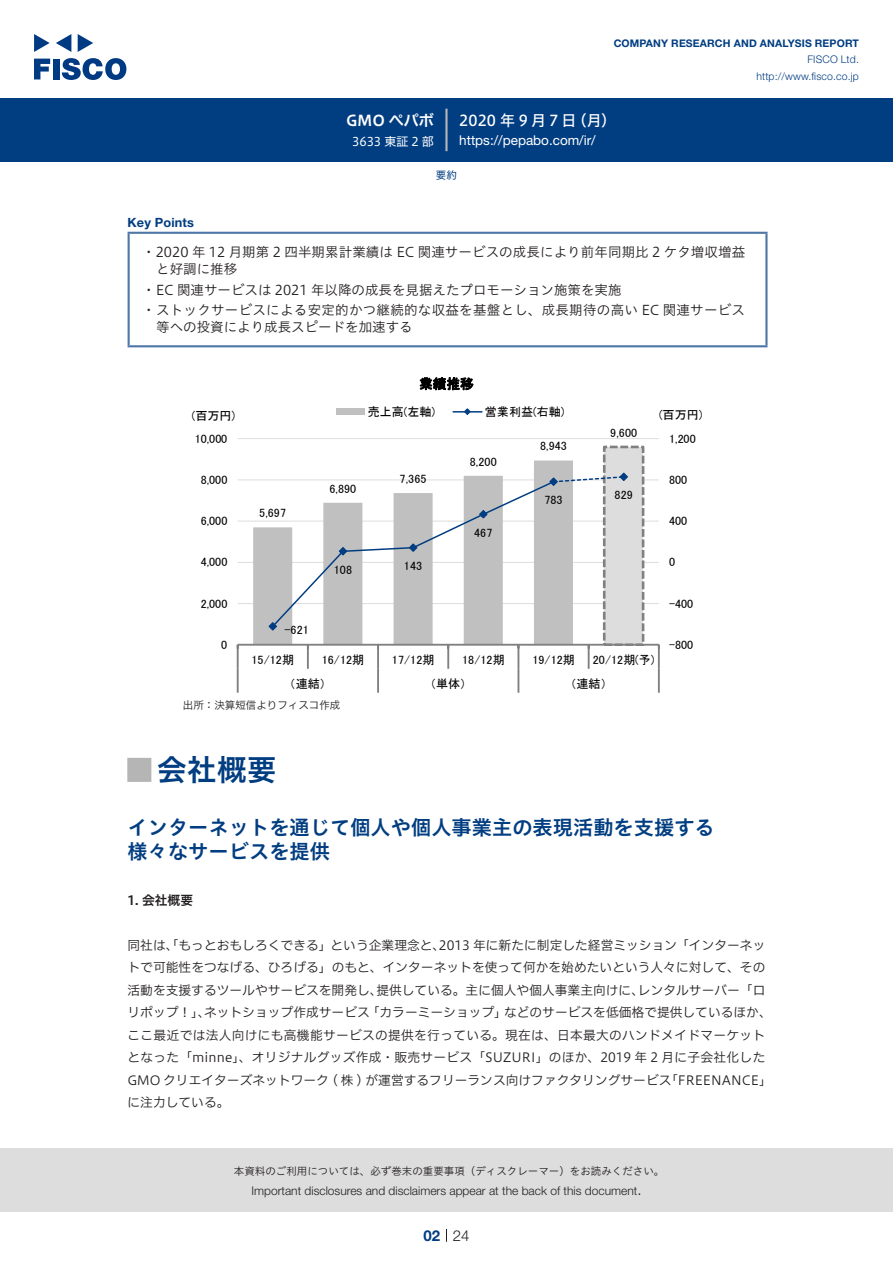
<style>
.page{position:relative;width:893px;height:1263px;background:#fff}
.page>*{position:absolute;margin:0;border:0;box-sizing:border-box;transform-origin:0 0}
.t1{font:30px "Hiragino UD Sans Std N W6";color:#003d81}
.t2{font:700 24px "Koz Go Pro";color:#b5b5b6}
.t3{font:20.25px/24px "Hiragino UD Sans Std W6";color:#003d81}
.t4{font:15px "Hiragino UD Sans F Std N W5";letter-spacing:.205em;color:#fff}
.t5{font:15px "Hiragino UD Sans F Std N W6";color:#fff}
.t6{font:300 15px "Helvetica Neue LT Std";color:#231f20}
.t7{font:700 15px "Helvetica Neue LT Std";color:#003d81}
.t8{font:13.5px/16.5px "Hiragino UD Sans Std W3";letter-spacing:.005em;color:#231f20}
.t9{font:13.5px "Helvetica Neue LT Std";color:#fff}
.t10{font:13.5px "MS P Gothic";color:#000}
.t11{font:12.75px/22.5px "Hiragino UD Sans F Std N W3";color:#231f20}
.t12{font:12.75px "Hiragino UD Sans F Std N W3";letter-spacing:.02em;color:#231f20}
.t13{font:700 12.75px "Helvetica Neue LT Std";letter-spacing:.015em;color:#003d81}
.t14{font:12.75px "Hiragino UD Sans F Std N W6";color:#231f20}
.t15{font:12px "MS P Gothic";letter-spacing:.005em;color:#000}
.t16{font:300 12px "Helvetica Neue LT Std";color:#231f20}
.t17{font:12px "Hiragino UD Sans F Std N W4";color:#fff}
.t18{font:10.5px "Hiragino UD Sans Std W3";color:#231f20}
.t19{font:700 10.5px "Helvetica Neue LT Std";letter-spacing:.015em;color:#003d81}
.t20{font:300 10.5px/16.5px "Helvetica Neue LT Std";letter-spacing:.015em;color:#003d81;text-align:right}
.t21{font:10.5px "Hiragino UD Sans F Std N W3";color:#231f20}
.t22{font:10.5px "Hiragino UD Sans F Std N W4";color:#003d81}
</style>
<div class="page">
<div style="left:0;top:1148px;width:893px;height:64px;background:#ddd"></div>
<svg style="left:34px;top:59px;width:16px;height:20px"></svg>
<div style="left:53px;top:59px;width:6px;height:20px;background:#003a83"></div>
<svg style="left:62px;top:58px;width:64px;height:22px"></svg>
<svg style="left:34px;top:34px;width:16px;height:18px"></svg>
<svg style="left:78px;top:34px;width:15px;height:18px"></svg>
<svg style="left:56px;top:34px;width:15px;height:18px"></svg>
<div style="left:0;top:98px;width:893px;height:64px;background:#003d81"></div>
<hr style="left:445px;top:109px;width:3px;height:42px;background:#b5b5b6">
<svg style="left:446px;top:1229px;width:1px;height:13px"></svg>
<hr style="left:128px;top:234px;width:2px;height:111px;background:#4d77a7">
<hr style="left:128px;top:232px;width:639px;height:2px;background:#4d77a7">
<hr style="left:765px;top:234px;width:2px;height:111px;background:#4d77a7">
<hr style="left:128px;top:345px;width:639px;height:2px;background:#4d77a7">
<hr style="left:238px;top:603px;width:421px;height:1px;background:#ddd">
<hr style="left:238px;top:562px;width:421px;height:1px;background:#ddd">
<hr style="left:238px;top:521px;width:421px;height:1px;background:#ddd">
<hr style="left:238px;top:480px;width:421px;height:1px;background:#ddd">
<hr style="left:238px;top:438px;width:421px;height:1px;background:#ddd">
<div style="left:604px;top:447px;width:39px;height:198px;background:#ddd"></div>
<div style="left:603px;top:446px;width:41px;height:200px;border:3px dashed #808080"></div>
<svg style="left:253px;top:460px;width:320px;height:184px"></svg>
<hr style="left:238px;top:644px;width:421px;height:2px;background:#808080">
<hr style="left:237px;top:645px;width:2px;height:24px;background:#808080">
<hr style="left:307px;top:645px;width:2px;height:24px;background:#808080">
<hr style="left:377px;top:645px;width:2px;height:24px;background:#808080">
<hr style="left:447px;top:645px;width:2px;height:24px;background:#808080">
<hr style="left:517px;top:645px;width:2px;height:24px;background:#808080">
<hr style="left:588px;top:645px;width:2px;height:24px;background:#808080">
<hr style="left:658px;top:645px;width:2px;height:24px;background:#808080">
<hr style="left:237px;top:669px;width:2px;height:24px;background:#808080">
<hr style="left:377px;top:669px;width:2px;height:24px;background:#808080">
<hr style="left:517px;top:669px;width:2px;height:24px;background:#808080">
<hr style="left:658px;top:669px;width:2px;height:24px;background:#808080">
<svg style="left:268px;top:472px;width:360px;height:159px"></svg>
<div style="left:336px;top:409px;width:29px;height:6px;background:#c0c0c0"></div>
<hr style="left:453px;top:411px;width:29px;height:2px;background:#003d81">
<svg style="left:463px;top:408px;width:8px;height:7px"></svg>
<p class="t5" style="left:346px;top:109px;width:89px">GMO ペパボ</p>
<p class="t17" style="left:352px;top:132px;width:83px">3633 東証 2 部</p>
<p class="t19" style="left:614px;top:37px;width:247px">COMPANY RESEARCH AND ANALYSIS REPORT</p>
<p class="t20" style="left:756px;top:51px;width:104px">FISCO Ltd. http://www.fisco.co j p.</p>
<p class="t4" style="left:459px;top:109px;width:119px">2020年9月7日</p>
<p class="t4" style="left:572px;top:109px;width:46px">（月(</p>
<p class="t9" style="left:459px;top:132px;width:138px">https://pepabo.com /i r/</p>
<p class="t22" style="left:436px;top:167px;width:22px">要約</p>
<p class="t13" style="left:128px;top:215px;width:68px">Key Points</p>
<p class="t8" style="left:156px;top:243px;width:590px;text-indent:-14px">・2020 年 12 月期第 2 四半期累計業績は EC 関連サービスの成長により前年同期比 2 ケタ増収増益と好調に推移</p>
<p class="t8" style="left:142px;top:278px;width:604px;line-height:20.7px">・EC 関連サービスは 2021 年以降の成長を見据えたプロモーション施策を実施<br>・ストックサービスによる安定的かつ継続的な収益を基盤とし、成長期待の高い EC 関連サービス</p>
<p class="t8" style="left:156px;top:318px;width:258px">等への投資により成長スピードを加速する</p>
<p class="t10" style="left:419px;top:377px;width:56px">業績推移</p>
<p class="t15" style="left:192px;top:410px;width:45px">(百万円)</p>
<p class="t15" style="left:368px;top:405px;width:69px">売上高(左軸)</p>
<p class="t15" style="left:485px;top:405px;width:81px">営業利益(右軸(</p>
<p class="t15" style="left:659px;top:408px;width:45px">(百万円(</p>
<p class="t15" style="left:195px;top:432px;width:34px">10,000</p>
<p class="t15" style="left:540px;top:440px;width:28px">8,943</p>
<p class="t15" style="left:610px;top:426px;width:28px">9,600</p>
<p class="t15" style="left:669px;top:432px;width:28px">1,200</p>
<p class="t15" style="left:470px;top:455px;width:28px">8,200</p>
<p class="t15" style="left:201px;top:473px;width:28px">8,000</p>
<p class="t15" style="left:329px;top:482px;width:28px">6,890</p>
<p class="t15" style="left:400px;top:472px;width:28px">7,365</p>
<p class="t15" style="left:544px;top:494px;width:20px">783</p>
<p class="t15" style="left:615px;top:489px;width:20px">829</p>
<p class="t15" style="left:669px;top:473px;width:20px">800</p>
<p class="t15" style="left:201px;top:515px;width:28px">6,000</p>
<p class="t15" style="left:259px;top:507px;width:28px">5,697</p>
<p class="t15" style="left:669px;top:515px;width:20px">400</p>
<p class="t15" style="left:474px;top:526px;width:20px">467</p>
<p class="t15" style="left:201px;top:556px;width:28px">4,000</p>
<p class="t15" style="left:334px;top:563px;width:20px">108</p>
<p class="t15" style="left:404px;top:560px;width:20px">143</p>
<p class="t15" style="left:669px;top:556px;width:8px">0</p>
<p class="t15" style="left:201px;top:597px;width:28px">2,000</p>
<p class="t15" style="left:669px;top:597px;width:26px">-400</p>
<p class="t15" style="left:284px;top:624px;width:26px">-621</p>
<p class="t15" style="left:221px;top:638px;width:8px">0</p>
<p class="t15" style="left:669px;top:638px;width:26px">-800</p>
<p class="t15" style="left:251px;top:654px;width:44px">15/12期</p>
<p class="t15" style="left:322px;top:654px;width:44px">16/12期</p>
<p class="t15" style="left:392px;top:654px;width:44px">17/12期</p>
<p class="t15" style="left:462px;top:654px;width:44px">18/12期</p>
<p class="t15" style="left:532px;top:654px;width:44px">19/12期</p>
<p class="t15" style="left:593px;top:654px;width:63px">20/12期予( (</p>
<p class="t15" style="left:290px;top:678px;width:38px">（連結）</p>
<p class="t15" style="left:430px;top:678px;width:38px">（単体）</p>
<p class="t15" style="left:570px;top:678px;width:38px">（連結(</p>
<p class="t21" style="left:183px;top:697px;width:159px">出所：決算短信よりフィスコ作成</p>
<h1 class="t1" style="left:157px;top:747px;width:121px">会社概要</h1>
<h2 class="t2" style="left:128px;top:754px;width:25px">█</h2>
<h3 class="t3" style="left:128px;top:814px;width:589px">インターネットを通じて個人や個人事業主の表現活動を支援する様々なサービスを提供</h3>
<p class="t14" style="left:128px;top:890px;width:67px">1. 会社概要</p>
<p class="t11" style="left:439px;top:933px;width:328px">2013 年に新たに制定した経営ミッション「インターネッ</p>
<p class="t11" style="left:128px;top:933px;width:319px">同社は、「もっとおもしろくできる」という企業理念と、</p>
<p class="t11" style="left:128px;top:955px;width:639px">トで可能性をつなげる、ひろげる」のもと、インターネットを使って何かを始めたいという人々に対して、その</p>
<p class="t11" style="left:638px;top:978px;width:129px">レンタルサーバー「ロ</p>
<p class="t11" style="left:128px;top:978px;width:256px">活動を支援するツールやサービスを開発し、</p>
<p class="t11" style="left:376px;top:978px;width:269px">提供している。主に個人や個人事業主向けに、</p>
<p class="t11" style="left:128px;top:1000px;width:84px">リポップ！」、</p>
<p class="t12" style="left:128px;top:1025px;width:639px">ここ最近では法人向けにも高機能サービスの提供を行っている。現在は、日本最大のハンドメイドマーケット</p>
<p class="t12" style="left:128px;top:1048px;width:639px">となった「minne」、オリジナルグッズ作成・販売サービス「SUZURI」のほか、2019 年 2 月に子会社化した</p>
<p class="t11" style="left:665px;top:1068px;width:108px">「FREENANCE「</p>
<p class="t11" style="left:204px;top:1000px;width:167px">ネットショップ作成サービス</p>
<p class="t11" style="left:367px;top:1000px;width:142px">「カラーミーショップ」</p>
<p class="t11" style="left:504px;top:1000px;width:269px">などのサービスを低価格で提供しているほか、</p>
<p class="t11" style="left:128px;top:1068px;width:545px">GMO クリエイターズネットワーク ( 株 ) が運営するフリーランス向けファクタリングサービスに注力している。</p>
<p class="t18" style="left:234px;top:1163px;width:432px">本資料のご利用については、必ず巻末の重要事項（ディスクレーマー）をお読みください。</p>
<p class="t6" style="left:637px;top:1180px;width:6px">.</p>
<p class="t16" style="left:251px;top:1183px;width:387px">Important disclosures and disclaimers appear at the back of this document</p>
<p class="t7" style="left:423px;top:1226px;width:18px">02</p>
<p class="t6" style="left:453px;top:1226px;width:18px">24</p>
</div>
